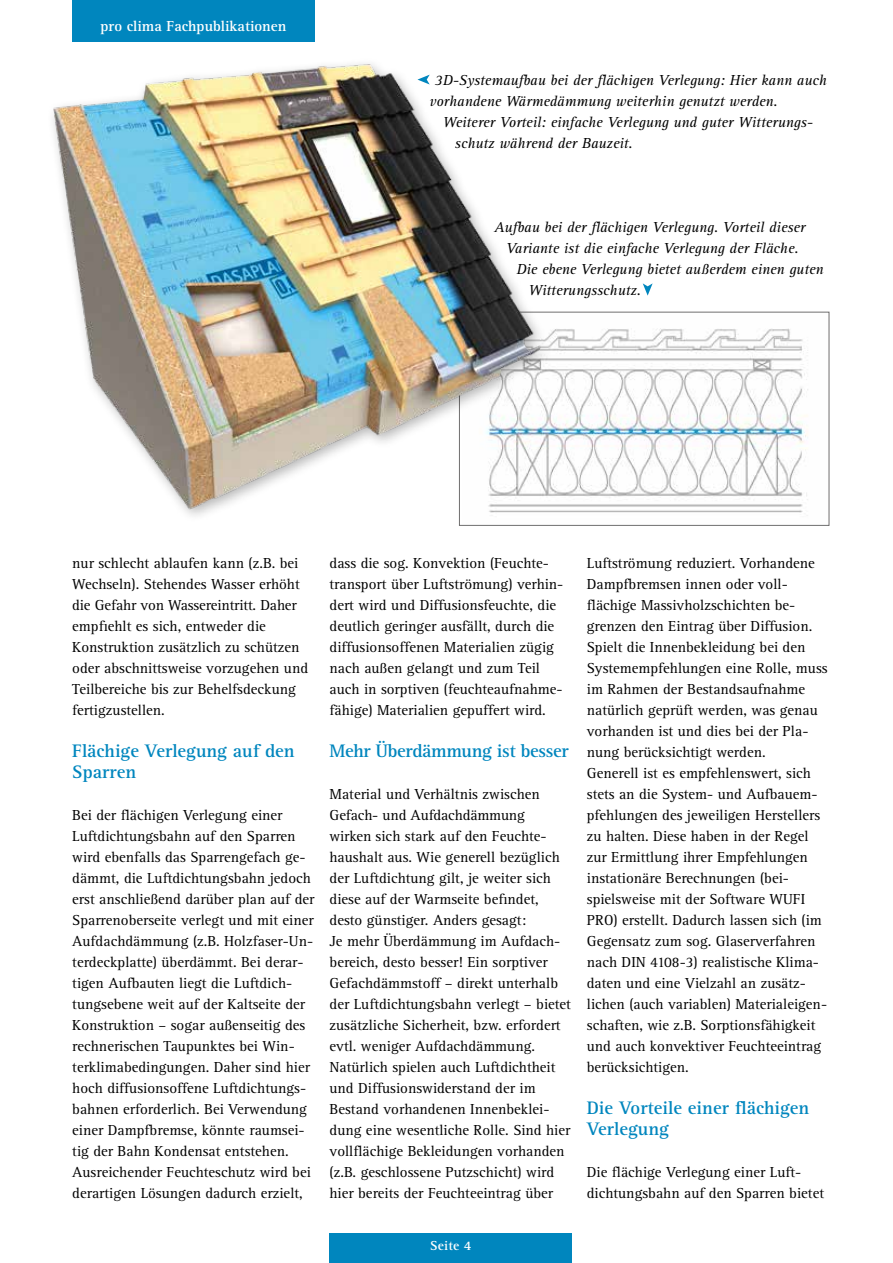
<style>
.page{position:relative;width:893px;height:1263px;background:#fff}
.page>*{position:absolute;margin:0;border:0;box-sizing:border-box;transform-origin:0 0}
.t1{font:700 18.75px/21px "Rotis Serif Pro";color:#0086be}
.t2{font:700 18.75px "Rotis Serif Pro";letter-spacing:-.02em;color:#0086be}
.t3{font:15px/21px "Rotis Serif Pro";color:#000}
.t4{font:italic 15px/21px "Rotis Serif Pro";color:#000}
.t5{font:700 15px "Rotis Serif Pro";color:#fff}
.t6{font:700 13.5px "Rotis Serif Pro";letter-spacing:.01em;color:#fff}
</style>
<div class="page">
<div style="left:330px;top:1233px;width:242px;height:30px;background:#0086be"></div>
<div style="left:72px;top:0;width:243px;height:42px;background:#0086be"></div>
<svg style="left:643px;top:283px;width:10px;height:13px"></svg>
<img style="left:568px;top:328px;width:240px;height:185px">
<img style="left:53px;top:63px;width:515px;height:463px">
<p class="t5" style="left:100px;top:17px;width:188px">pro clima Fachpublikationen</p>
<p class="t4" style="left:429px;top:69px;width:399px;text-indent:5px">3D-Systemaufbau bei der flächigen Verlegung: Hier kann auch vorhandene Wärmedämmung weiterhin genutzt werden.</p>
<p class="t4" style="left:455px;top:111px;width:359px;text-indent:-12px">Weiterer Vorteil: einfache Verlegung und guter Witterungs&shy;schutz während der Bauzeit.</p>
<p class="t4" style="left:494px;top:216px;width:313px">Aufbau bei der flächigen Verlegung. Vorteil dieser</p>
<p class="t4" style="left:506px;top:237px;width:294px">Variante ist die einfache Verlegung der Fläche.</p>
<p class="t4" style="left:516px;top:258px;width:308px">Die ebene Verlegung bietet außerdem einen guten</p>
<p class="t4" style="left:528px;top:279px;width:114px">Witterungsschutz.</p>
<p class="t3" style="left:72px;top:552px;width:237px">nur schlecht ablaufen kann (z.B. bei Wechseln). Stehendes Wasser erhöht die Gefahr von Wassereintritt. Daher empfiehlt es sich, entweder die Konstruktion zusätzlich zu schützen oder abschnittsweise vorzugehen und Teilbereiche bis zur Behelfsdeckung fertigzustellen.</p>
<p class="t1" style="left:72px;top:740px;width:224px">Flächige Verlegung auf den<br>Sparren</p>
<p class="t3" style="left:72px;top:804px;width:244px">Bei der flächigen Verlegung einer Luftdichtungsbahn auf den Sparren wird ebenfalls das Sparrengefach ge&shy;dämmt, die Luftdichtungsbahn jedoch erst anschließend darüber plan auf der Sparrenoberseite verlegt und mit einer Aufdachdämmung (z.B. Holzfaser-Un&shy;terdeckplatte) überdämmt. Bei derar&shy;tigen Aufbauten liegt die Luftdich&shy;tungsebene weit auf der Kaltseite der Konstruktion – sogar außenseitig des rechnerischen Taupunktes bei Win&shy;terklimabedingungen. Daher sind hier hoch diffusionsoffene Luftdichtungs&shy;bahnen erforderlich. Bei Verwendung einer Dampfbremse, könnte raumsei&shy;tig der Bahn Kondensat entstehen.<br>Ausreichender Feuchteschutz wird bei derartigen Lösungen dadurch erzielt,</p>
<p class="t3" style="left:330px;top:552px;width:235px">dass die sog. Konvektion (Feuchte&shy;transport über Luftströmung) verhin&shy;dert wird und Diffusionsfeuchte, die deutlich geringer ausfällt, durch die diffusionsoffenen Materialien zügig nach außen gelangt und zum Teil auch in sorptiven (feuchteaufnahme&shy;fähige) Materialien gepuffert wird.</p>
<p class="t2" style="left:330px;top:739px;width:241px">Mehr Überdämmung ist besser</p>
<p class="t3" style="left:330px;top:783px;width:243px">Material und Verhältnis zwischen Gefach- und Aufdachdämmung<br>wirken sich stark auf den Feuchte&shy;haushalt aus. Wie generell bezüglich der Luftdichtung gilt, je weiter sich diese auf der Warmseite befindet, desto günstiger. Anders gesagt:<br>Je mehr Überdämmung im Aufdach&shy;bereich, desto besser! Ein sorptiver Gefachdämmstoff – direkt unterhalb der Luftdichtungsbahn verlegt – bietet zusätzliche Sicherheit, bzw. erfordert evtl. weniger Aufdachdämmung.<br>Natürlich spielen auch Luftdichtheit und Diffusionswiderstand der im Bestand vorhandenen Innenbeklei&shy;dung eine wesentliche Rolle. Sind hier vollflächige Bekleidungen vorhanden (z.B. geschlossene Putzschicht) wird hier bereits der Feuchteeintrag über</p>
<p class="t3" style="left:587px;top:552px;width:242px">Luftströmung reduziert. Vorhandene Dampfbremsen innen oder voll&shy;flächige Massivholzschichten be&shy;grenzen den Eintrag über Diffusion.<br>Spielt die Innenbekleidung bei den Systemempfehlungen eine Rolle, muss im Rahmen der Bestandsaufnahme natürlich geprüft werden, was genau vorhanden ist und dies bei der Pla&shy;nung berücksichtigt werden.<br>Generell ist es empfehlenswert, sich stets an die System- und Aufbauem&shy;pfehlungen des jeweiligen Herstellers zu halten. Diese haben in der Regel zur Ermittlung ihrer Empfehlungen instationäre Berechnungen (bei&shy;spielsweise mit der Software WUFI PRO) erstellt. Dadurch lassen sich (im Gegensatz zum sog. Glaserverfahren nach DIN 4108-3) realistische Klima&shy;daten und eine Vielzahl an zusätz&shy;lichen (auch variablen) Materialeigen&shy;schaften, wie z.B. Sorptionsfähigkeit und auch konvektiver Feuchteeintrag berücksichtigen.</p>
<p class="t1" style="left:587px;top:1097px;width:224px">Die Vorteile einer flächigen<br>Verlegung</p>
<p class="t3" style="left:587px;top:1161px;width:239px">Die flächige Verlegung einer Luft&shy;dichtungsbahn auf den Sparren bietet</p>
<p class="t6" style="left:430px;top:1237px;width:43px">Seite 4</p>
</div>
